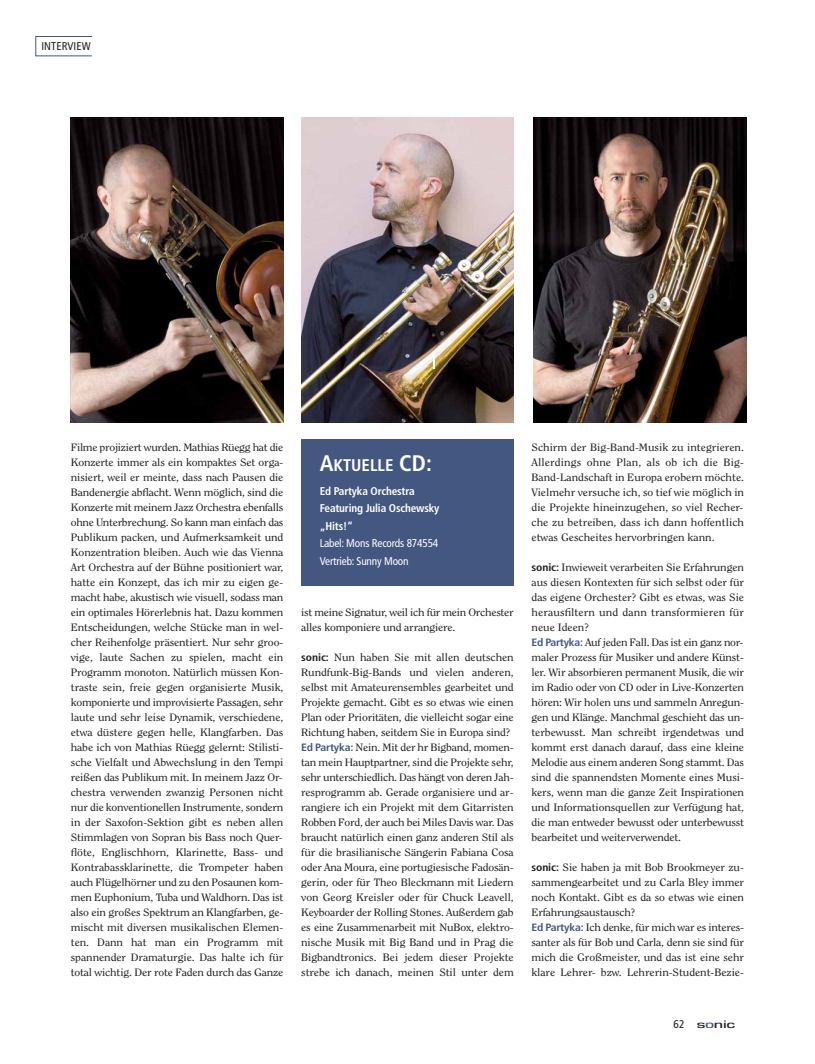
<style>
.page{position:relative;width:815px;height:1064px;background:#fff}
.page>*{position:absolute;margin:0;border:0;box-sizing:border-box;transform-origin:0 0}
.t1{font:700 condensed 16.88px "Frutiger LT Std";color:#fff}
.t2{font:700 condensed 11.25px/17.5px "Frutiger LT Std";letter-spacing:-.015em;color:#fff}
.t3{font:condensed 11.25px/17.5px "Frutiger LT Std";letter-spacing:-.015em;color:#fff}
.t4{font:condensed 11.25px "Frutiger LT Std";letter-spacing:.01em;color:#231f20}
.t5{font:500 11.25px "Eurostile T";letter-spacing:-.02em;color:#231f20;scale:1.6 1}
.t6{font:10.62px/15px "Clearface Std";letter-spacing:-.01em;color:#231f20;scale:1.1 1}
.s1{font-size:22.5px}
.s2{font-family:"Frutiger LT Std";font-weight:700;font-stretch:condensed}
.s3{font-family:"Frutiger LT Std";font-weight:700;font-stretch:condensed;color:#435781}
.s4{font-family:"Frutiger LT Std";font-weight:400;font-stretch:condensed}
.s5{color:#435781}
</style>
<div class="page">
<div style="left:35px;top:36px;width:57px;height:20px;border:1px solid #435781"></div>
<div style="left:301px;top:439px;width:213px;height:146px;background:#435781"></div>
<img style="left:71px;top:118px;width:212px;height:304px">
<img style="left:301px;top:118px;width:213px;height:304px">
<img style="left:534px;top:118px;width:212px;height:304px">
<svg style="left:433px;top:355px;width:1px;height:13px"></svg>
<p class="t4" style="left:41px;top:39px;width:51px">INTERVIEW</p>
<p class="t6" style="left:71px;top:440px;width:195px;text-align:justify">Filme projiziert wurden. Mathias Rüegg hat die Konzerte immer als ein kompaktes Set orga&shy;nisiert, weil er meinte, dass nach Pausen die Bandenergie abflacht. Wenn möglich, sind die Konzerte mit meinem Jazz Orchestra ebenfalls ohne Unterbrechung. So kann man einfach das Publikum packen, und Aufmerksamkeit und Konzentration bleiben. Auch wie das Vienna Art Orchestra auf der Bühne positioniert war, hatte ein Konzept, das ich mir zu eigen ge&shy;macht habe, akustisch wie visuell, sodass man ein optimales Hörerlebnis hat. Dazu kommen Entscheidungen, welche Stücke man in wel&shy;cher Reihenfolge präsentiert. Nur sehr groo&shy;vige, laute Sachen zu spielen, macht ein Programm monoton. Natürlich müssen Kon&shy;traste sein, freie gegen organisierte Musik, komponierte und improvisierte Passagen, sehr laute und sehr leise Dynamik, verschiedene, etwa düstere gegen helle, Klangfarben. Das habe ich von Mathias Rüegg gelernt: Stilisti&shy;sche Vielfalt und Abwechslung in den Tempi reißen das Publikum mit. In meinem Jazz Or&shy;chestra verwenden zwanzig Personen nicht nur die konventionellen Instrumente, sondern in der Saxofon-Sektion gibt es neben allen Stimmlagen von Sopran bis Bass noch Quer&shy;flöte, Englischhorn, Klarinette, Bass- und Kontrabassklarinette, die Trompeter haben auch Flügelhörner und zu den Posaunen kom&shy;men Euphonium, Tuba und Waldhorn. Das ist also ein großes Spektrum an Klangfarben, ge&shy;mischt mit diversen musikalischen Elemen&shy;ten. Dann hat man ein Programm mit spannender Dramaturgie. Das halte ich für total wichtig. Der rote Faden durch das Ganze</p>
<h1 class="t1" style="left:320px;top:457px;width:114px"><span class="s1">A</span>KTUELLE <span class="s1">CD:</span></h1>
<p class="t2" style="left:320px;top:482px;width:121px">Ed Partyka Orchestra<br>Featuring Julia Oschewsky „Hits!“</p>
<p class="t3" style="left:320px;top:534px;width:120px">Label: Mons Records 874554<br>Vertrieb: Sunny Moon</p>
<p class="t6" style="left:301px;top:605px;width:195px">ist meine Signatur, weil ich für mein Orchester alles komponiere und arrangiere.</p>
<p class="t6" style="left:301px;top:650px;width:195px"><span class="s2">sonic:</span> Nun haben Sie mit allen deutschen Rundfunk-Big-Bands und vielen anderen, selbst mit Amateurensembles gearbeitet und Projekte gemacht. Gibt es so etwas wie einen Plan oder Prioritäten, die vielleicht sogar eine Richtung haben, seitdem Sie in Europa sind?<br><span class="s3">Ed Partyka:</span> Nein. Mit der hr Bigband, momen&shy;tan mein Hauptpartner, sind die Projekte sehr, sehr unterschiedlich. Das hängt von deren Jah&shy;resprogramm ab. Gerade organisiere und ar&shy;rangiere ich ein Projekt mit dem Gitarristen Robben Ford, der auch bei Miles Davis war. Das braucht natürlich einen ganz anderen Stil als für die brasilianische Sängerin Fabiana Cosa oder Ana Moura, eine portugiesische Fadosän&shy;gerin, oder für Theo Bleckmann mit Liedern von Georg Kreisler oder für Chuck Leavell, Keyboarder der Rolling Stones. Außerdem gab es eine Zusammenarbeit mit NuBox, elektro&shy;nische Musik mit Big Band und in Prag die Bigbandtronics. Bei jedem dieser Projekte strebe ich danach, meinen Stil unter dem</p>
<p class="t6" style="left:531px;top:440px;width:195px;text-align:justify">Schirm der Big-Band-Musik zu integrieren.<br>Allerdings ohne Plan, als ob ich die Big-Band-Landschaft in Europa erobern möchte.<br>Vielmehr versuche ich, so tief wie möglich in die Projekte hineinzugehen, so viel Recher&shy;che zu betreiben, dass ich dann hoffentlich etwas Gescheites hervorbringen kann.</p>
<p class="t6" style="left:531px;top:560px;width:195px"><span class="s2">sonic:</span> Inwieweit verarbeiten Sie Erfahrungen aus diesen Kontexten für sich selbst oder für das eigene Orchester? Gibt es etwas, was Sie herausfiltern und dann transformieren für neue Ideen?<br><span class="s3">Ed Partyka:</span> Auf jeden Fall. Das ist ein ganz nor&shy;maler Prozess für Musiker und andere Künst&shy;ler. Wir absorbieren permanent Musik, die wir im Radio oder von CD oder in Live-Konzerten hören: Wir holen uns und sammeln Anregun&shy;gen und Klänge. Manchmal geschieht das un&shy;terbewusst. Man schreibt irgendetwas und kommt erst danach darauf, dass eine kleine Melodie aus einem anderen Song stammt. Das sind die spannendsten Momente eines Musi&shy;kers, wenn man die ganze Zeit Inspirationen und Informationsquellen zur Verfügung hat, die man entweder bewusst oder unterbewusst bearbeitet und weiterverwendet.</p>
<p class="t6" style="left:531px;top:860px;width:195px"><span class="s2">sonic:</span> Sie haben ja mit Bob Brookmeyer zu&shy;sammengearbeitet und zu Carla Bley immer noch Kontakt. Gibt es da so etwas wie einen Erfahrungsaustausch?<br><span class="s3">Ed Partyka:</span> Ich denke, für mich war es interes&shy;santer als für Bob und Carla, denn sie sind für mich die Großmeister, und das ist eine sehr klare Lehrer- bzw. Lehrerin-Student-Bezie-</p>
<p class="t5" style="left:674px;top:1018px;width:40px"><span class="s4">62</span> s<span class="s5">o</span>nic</p>
</div>
